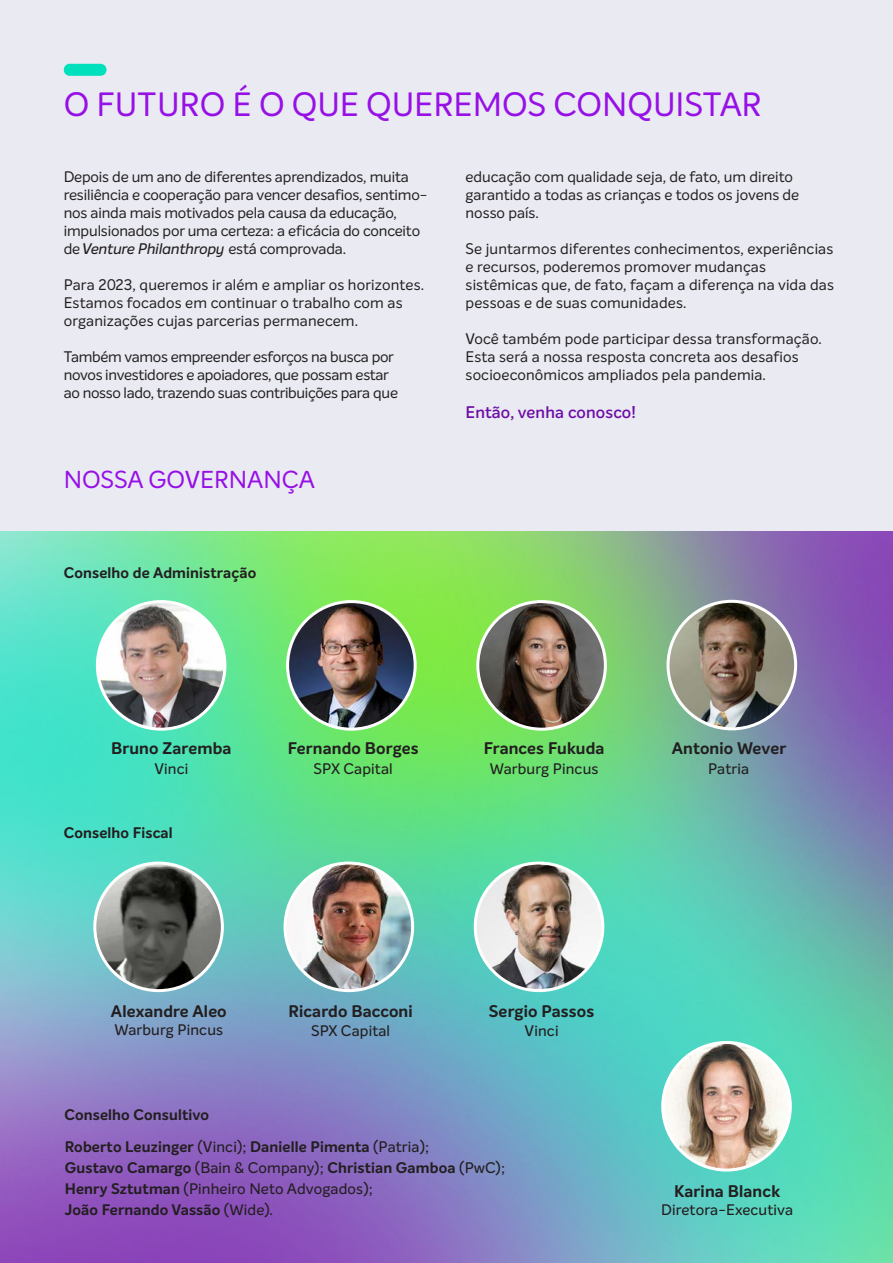
<style>
.page{position:relative;width:893px;height:1263px;background:#fff}
.page>*{position:absolute;margin:0;border:0;box-sizing:border-box;transform-origin:0 0}
.t1{font:33px "Intelo";color:#9710e6}
.t2{font:24px "Intelo";color:#9710e6}
.t3{font:700 16.5px "Intelo";letter-spacing:.01em;color:#231f20}
.t4{font:600 16.5px "Intelo";letter-spacing:.01em;color:#6d0ca6}
.t5{font:15px/18px "Intelo";color:#231f20}
.t6{font:700 15px/21px "Intelo";letter-spacing:.01em;color:#231f20}
.t7{font:15px/18px "Intelo";letter-spacing:-.02em;color:#231f20}
.t8{font:500 15px "Intelo";letter-spacing:.01em;color:#231f20}
.t9{font:700 15px "Intelo Alt";letter-spacing:.01em;color:#231f20}
.t10{font:italic 500 15px "Intelo Alt";letter-spacing:-.01em;color:#231f20}
.s1{font-family:"Intelo";font-weight:400;font-style:normal}
.s2{font-weight:500}
</style>
<div class="page">
<div style="left:0;top:0;width:893px;height:560px;background:#e9eaf2"></div>
<img style="left:0;top:531px;width:893px;height:732px">
<svg style="left:63px;top:64px;width:44px;height:12px"></svg>
<img style="left:97px;top:602px;width:128px;height:127px;border-radius:64px">
<div style="left:96px;top:600px;width:130px;height:131px;border:3px solid #fff;border-radius:50%"></div>
<img style="left:288px;top:602px;width:127px;height:127px;border-radius:64px">
<div style="left:286px;top:600px;width:131px;height:131px;border:3px solid #fff;border-radius:50%"></div>
<img style="left:478px;top:602px;width:127px;height:127px;border-radius:64px">
<div style="left:476px;top:600px;width:131px;height:131px;border:3px solid #fff;border-radius:50%"></div>
<img style="left:668px;top:601px;width:128px;height:128px;border-radius:64px">
<div style="left:666px;top:600px;width:131px;height:130px;border:3px solid #fff;border-radius:50%"></div>
<img style="left:663px;top:1042px;width:127px;height:128px;border-radius:64px">
<div style="left:661px;top:1041px;width:131px;height:130px;border:3px solid #fff;border-radius:50%"></div>
<img style="left:95px;top:863px;width:127px;height:127px;border-radius:64px">
<div style="left:93px;top:861px;width:131px;height:131px;border:3px solid #fff;border-radius:50%"></div>
<img style="left:285px;top:863px;width:128px;height:127px;border-radius:64px">
<div style="left:284px;top:861px;width:130px;height:131px;border:3px solid #fff;border-radius:50%"></div>
<img style="left:475px;top:863px;width:128px;height:127px;border-radius:64px">
<div style="left:474px;top:861px;width:130px;height:131px;border:3px solid #fff;border-radius:50%"></div>
<h1 class="t1" style="left:65px;top:63px;width:308px">NOSSA TRAJETÓRIA</h1>
<h1 class="t1" style="left:64px;top:84px;width:699px">O FUTURO É O QUE QUEREMOS CONQUISTAR</h1>
<p class="t5" style="left:64px;top:168px;width:365px">Depois de um ano de diferentes aprendizados, muita resiliência e cooperação para vencer desafios, sentimo&shy;nos ainda mais motivados pela causa da educação, impulsionados por uma certeza: a eficácia do conceito</p>
<p class="t10" style="left:64px;top:239px;width:284px"><span class="s1">de</span> Venture Philanthropy <span class="s1">está comprovada.</span></p>
<p class="t5" style="left:64px;top:276px;width:362px">Para 2023, queremos ir além e ampliar os horizontes.<br>Estamos focados em continuar o trabalho com as organizações cujas parcerias permanecem.</p>
<p class="t7" style="left:64px;top:348px;width:336px">Também vamos empreender esforços na busca por novos investidores e apoiadores, que possam estar ao nosso lado, trazendo suas contribuições para que</p>
<h2 class="t2" style="left:64px;top:465px;width:253px">NOSSA GOVERNANÇA</h2>
<p class="t9" style="left:64px;top:564px;width:194px">Conselho de Administração</p>
<p class="t5" style="left:466px;top:168px;width:335px">educação com qualidade seja, de fato, um direito garantido a todas as crianças e todos os jovens de nosso país.</p>
<p class="t5" style="left:466px;top:240px;width:370px">Se juntarmos diferentes conhecimentos, experiências e recursos, poderemos promover mudanças sistêmicas que, de fato, façam a diferença na vida das pessoas e de suas comunidades.</p>
<p class="t5" style="left:466px;top:330px;width:358px">Você também pode participar dessa transformação.<br>Esta será a nossa resposta concreta aos desafios socioeconômicos ampliados pela pandemia.</p>
<p class="t4" style="left:466px;top:401px;width:172px">Então, venha conosco!</p>
<p class="t3" style="left:111px;top:738px;width:122px">Bruno Zaremba</p>
<p class="t8" style="left:154px;top:759px;width:35px">Vinci</p>
<p class="t9" style="left:64px;top:823px;width:110px">Conselho Fiscal</p>
<p class="t3" style="left:288px;top:738px;width:132px">Fernando Borges</p>
<p class="t8" style="left:314px;top:759px;width:81px">SPX Capital</p>
<p class="t3" style="left:484px;top:738px;width:122px">Frances Fukuda</p>
<p class="t8" style="left:490px;top:759px;width:110px">Warburg Pincus</p>
<p class="t3" style="left:672px;top:738px;width:116px">Antonio Wever</p>
<p class="t8" style="left:708px;top:759px;width:43px">Patria</p>
<p class="t3" style="left:111px;top:1001px;width:117px">Alexandre Aleo</p>
<p class="t8" style="left:115px;top:1020px;width:110px">Warburg Pincus</p>
<p class="t9" style="left:64px;top:1105px;width:146px">Conselho Consultivo</p>
<p class="t3" style="left:288px;top:1001px;width:126px">Ricardo Bacconi</p>
<p class="t8" style="left:311px;top:1022px;width:81px">SPX Capital</p>
<p class="t3" style="left:489px;top:1001px;width:107px">Sergio Passos</p>
<p class="t8" style="left:525px;top:1022px;width:35px">Vinci</p>
<p class="t6" style="left:65px;top:1137px;width:442px">Roberto Leuzinger <span class="s2">(Vinci);</span> Danielle Pimenta <span class="s2">(Patria);<br></span>Gustavo Camargo <span class="s2">(Bain &amp; Company);</span> Christian Gamboa <span class="s2">(PwC); </span>Henry Sztutman <span class="s2">(Pinheiro Neto Advogados);<br></span>João Fernando Vassão <span class="s2">(Wide).</span></p>
<p class="t3" style="left:674px;top:1181px;width:107px">Karina Blanck</p>
<p class="t8" style="left:661px;top:1200px;width:134px">Diretora-Executiva</p>
</div>
